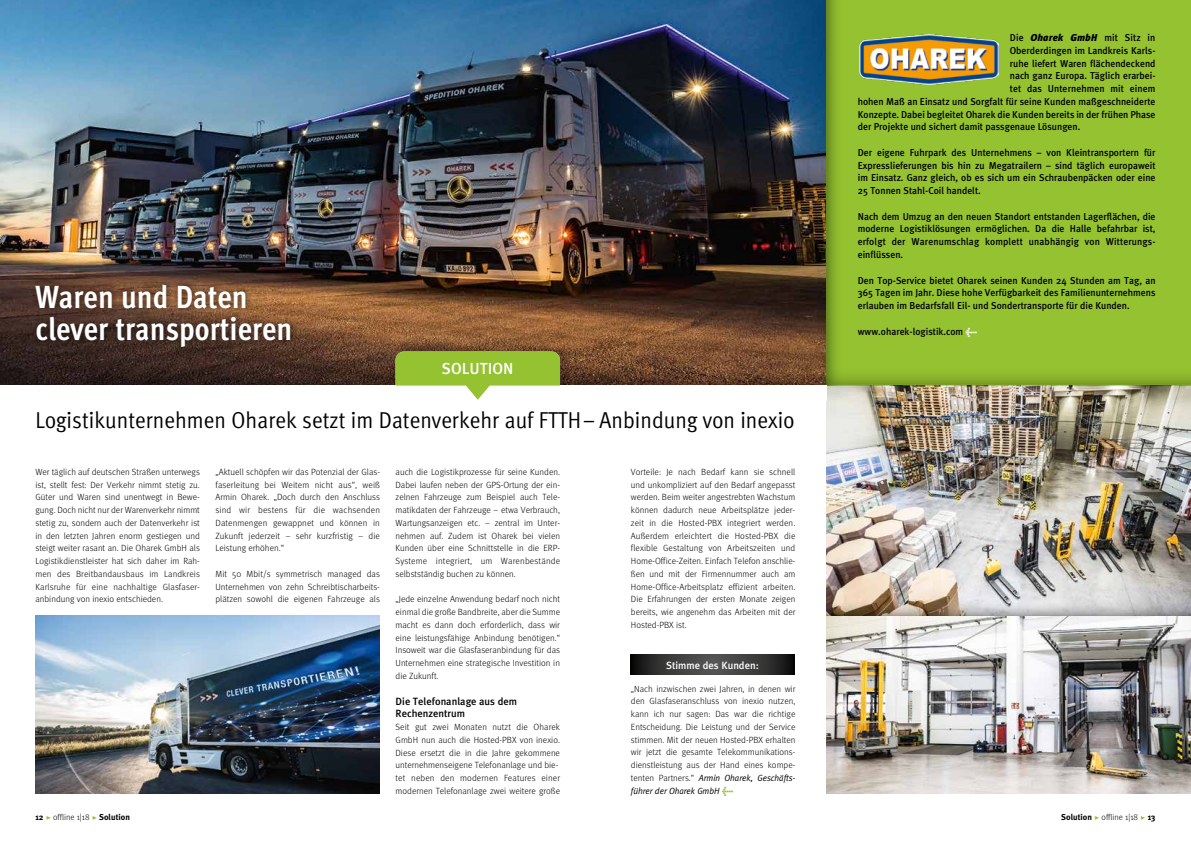
<style>
.page{position:relative;width:1191px;height:842px;background:#fff}
.page>*{position:absolute;margin:0;border:0;box-sizing:border-box;transform-origin:0 0}
.t1{font:700 condensed 32px/32px "Meta OT";color:#fff}
.t2{font:23px "Meta OT Cond Norm";color:#000;scale:1.05 1}
.t3{font:500 16px "Meta Plus";color:#fff}
.t4{font:500 10.5px/12.8px "Meta Plus";color:#000}
.t5{font:500 10.5px "Meta Plus";color:#fff}
.t6{font:500 10px/12.8px "Meta Plus";color:#000;text-align:justify}
.t7{font:300 9px/12.8px "Meta";color:#000;text-align:justify}
.t8{font:italic 9px/12.8px "Meta Plus Normal";color:#000;scale:.96 1}
.t9{font:300 8.5px "Meta";color:#000}
.s1{font-family:"Meta";font-weight:300;font-style:normal}
.s2{font-family:"Meta Plus";font-weight:900;font-style:normal;color:#95c230}
.s3{font-weight:900;font-style:italic}
.s4{font-weight:900;font-size:9px;color:#fff}
.s5{font-family:"Meta Plus";font-weight:700}
.s6{font-family:"Meta Light Expert";font-weight:400;font-size:12px;color:#95c230}
</style>
<div class="page">
<img style="left:0;top:0;width:826px;height:364px">
<div style="left:826px;top:0;width:365px;height:386px;background:#95c230"></div>
<img style="left:826px;top:386px;width:365px;height:408px">
<svg style="left:0;top:364px;width:1191px;height:22px"></svg>
<div style="left:32px;top:279px;width:266px;height:73px;background:#000;opacity:.55"></div>
<svg style="left:826px;top:0;width:19px;height:386px"></svg>
<svg style="left:630px;top:655px;width:164px;height:19px;background:#373736"></svg>
<svg style="left:826px;top:597px;width:365px;height:18px;background:#b8afa7"></svg>
<div style="left:393px;top:340px;width:180px;height:58px;background:#000;opacity:.25"></div>
<div style="left:0;top:386px;width:826px;height:15px;background:#fff"></div>
<svg style="left:395px;top:351px;width:165px;height:49px"></svg>
<img style="left:35px;top:615px;width:345px;height:179px">
<img style="left:859px;top:35px;width:139px;height:50px">
<h1 class="t1" style="left:35px;top:281px;width:258px">Waren und Daten clever transportieren</h1>
<h3 class="t3" style="left:442px;top:359px;width:73px">SOLUTION</h3>
<h2 class="t2" style="left:35px;top:406px;width:724px">Logistikunternehmen Oharek setzt im Datenverkehr auf FTTH– Anbindung von inexio</h2>
<p class="t7" style="left:35px;top:465px;width:166px">Wer täglich auf deutschen Straßen unterwegs ist, stellt fest: Der Verkehr nimmt stetig zu.<br>Güter und Waren sind unentwegt in Bewe&shy;gung. Doch nicht nur der Warenverkehr nimmt stetig zu, sondern auch der Datenverkehr ist in den letzten Jahren enorm gestiegen und steigt weiter rasant an. Die Oharek GmbH als Logistikdienstleister hat sich daher im Rah&shy;men des Breitbandausbaus im Landkreis Karlsruhe für eine nachhaltige Glasfaser&shy;anbindung von inexio entschieden.</p>
<p class="t7" style="left:215px;top:465px;width:166px">„Aktuell schöpfen wir das Potenzial der Glas&shy;faserleitung bei Weitem nicht aus“, weiß Armin Oharek. „Doch durch den Anschluss sind wir bestens für die wachsenden Datenmengen gewappnet und können in Zukunft jederzeit – sehr kurzfristig – die Leistung erhöhen.“</p>
<p class="t7" style="left:631px;top:465px;width:166px">Vorteile: Je nach Bedarf kann sie schnell und unkompliziert auf den Bedarf angepasst werden. Beim weiter angestrebten Wachstum können dadurch neue Arbeitsplätze jeder&shy;zeit in die Hosted-PBX integriert werden.<br>Außerdem erleichtert die Hosted-PBX die flexible Gestaltung von Arbeitszeiten und Home-Office-Zeiten. Einfach Telefon anschlie&shy;ßen und mit der Firmennummer auch am Home-Office-Arbeitsplatz effizient arbeiten.<br>Die Erfahrungen der ersten Monate zeigen bereits, wie angenehm das Arbeiten mit der Hosted-PBX ist.</p>
<p class="t7" style="left:395px;top:465px;width:166px">auch die Logistikprozesse für seine Kunden.<br>Dabei laufen neben der GPS-Ortung der ein&shy;zelnen Fahrzeuge zum Beispiel auch Tele&shy;matikdaten der Fahrzeuge – etwa Verbrauch, Wartungsanzeigen etc. – zentral im Unter&shy;nehmen auf. Zudem ist Oharek bei vielen Kunden über eine Schnittstelle in die ERP-Systeme integriert, um Warenbestände selbstständig buchen zu können.</p>
<p class="t7" style="left:395px;top:593px;width:166px">„Jede einzelne Anwendung bedarf noch nicht einmal die große Bandbreite, aber die Summe macht es dann doch erforderlich, dass wir eine leistungsfähige Anbindung benötigen.“ Insoweit war die Glasfaseranbindung für das Unternehmen eine strategische Investition in die Zukunft.</p>
<p class="t4" style="left:395px;top:694px;width:123px">Die Telefonanlage aus dem<br>Rechenzentrum</p>
<p class="t7" style="left:395px;top:720px;width:166px;text-align:left">Seit gut zwei Monaten nutzt die Oharek GmbH nun auch die Hosted-PBX von inexio.<br>Diese ersetzt die in die Jahre gekommene unternehmenseigene Telefonanlage und bie&shy;tet neben den modernen Features einer modernen Telefonanlage zwei weitere große</p>
<p class="t7" style="left:215px;top:567px;width:166px">Mit 50 Mbit/s symmetrisch managed das Unternehmen von zehn Schreibtischarbeits&shy;plätzen sowohl die eigenen Fahrzeuge als</p>
<p class="t5" style="left:666px;top:659px;width:94px">Stimme des Kunden:</p>
<p class="t7" style="left:631px;top:682px;width:166px">„Nach inzwischen zwei Jahren, in denen wir den Glasfaseranschluss von inexio nutzen, kann ich nur sagen: Das war die richtige Entscheidung. Die Leistung und der Service stimmen. Mit der neuen Hosted-PBX erhalten wir jetzt die gesamte Telekommunikations&shy;dienstleistung aus der Hand eines kompe-</p>
<p class="t8" style="left:631px;top:771px;width:173px"><span class="s1">tenten Partners.“</span> Armin Oharek, Geschäfts&shy;führer der Oharek GmbH <span class="s2">&lt;</span></p>
<p class="t6" style="left:1009px;top:31px;width:147px">Die <span class="s3">Oharek GmbH</span> mit Sitz in</p>
<p class="t6" style="left:1009px;top:44px;width:147px">Oberderdingen im Landkreis Karls-</p>
<p class="t6" style="left:1009px;top:57px;width:147px">ruhe liefert Waren flächendeckend</p>
<p class="t6" style="left:1009px;top:69px;width:147px">nach ganz Europa. Täglich erarbei-</p>
<p class="t6" style="left:1009px;top:82px;width:147px">tet das Unternehmen mit einem</p>
<p class="t6" style="left:857px;top:95px;width:299px">hohen Maß an Einsatz und Sorgfalt für seine Kunden maßgeschneiderte</p>
<p class="t6" style="left:857px;top:108px;width:299px">Konzepte. Dabei begleitet Oharek die Kunden bereits in der frühen Phase</p>
<p class="t6" style="left:857px;top:120px;width:224px">der Projekte und sichert damit passgenaue Lösungen.</p>
<p class="t6" style="left:857px;top:146px;width:299px">Der eigene Fuhrpark des Unternehmens – von Kleintransportern für Expresslieferungen bis hin zu Megatrailern – sind täglich europaweit im Einsatz. Ganz gleich, ob es sich um ein Schraubenpäcken oder eine 25 Tonnen Stahl-Coil handelt.</p>
<p class="t6" style="left:857px;top:210px;width:299px">Nach dem Umzug an den neuen Standort entstanden Lagerflächen, die moderne Logistiklösungen ermöglichen. Da die Halle befahrbar ist, erfolgt der Warenumschlag komplett unabhängig von Witterungs&shy;einflüssen.</p>
<p class="t6" style="left:857px;top:274px;width:299px">Den Top-Service bietet Oharek seinen Kunden 24 Stunden am Tag, an 365 Tagen im Jahr. Diese hohe Verfügbarkeit des Familienunternehmens erlauben im Bedarfsfall Eil- und Sondertransporte für die Kunden.</p>
<p class="t6" style="left:857px;top:325px;width:121px">www.oharek-logistik.com <span class="s4">&lt;</span></p>
<p class="t9" style="left:35px;top:812px;width:96px"><span class="s5">12</span> <span class="s6">@</span> offline 1|18 <span class="s6">@</span> <span class="s5">Solution</span></p>
<p class="t9" style="left:1061px;top:812px;width:96px"><span class="s5">Solution</span> <span class="s6">@</span> offline 1|18 <span class="s6">@</span> <span class="s5">13</span></p>
</div>
